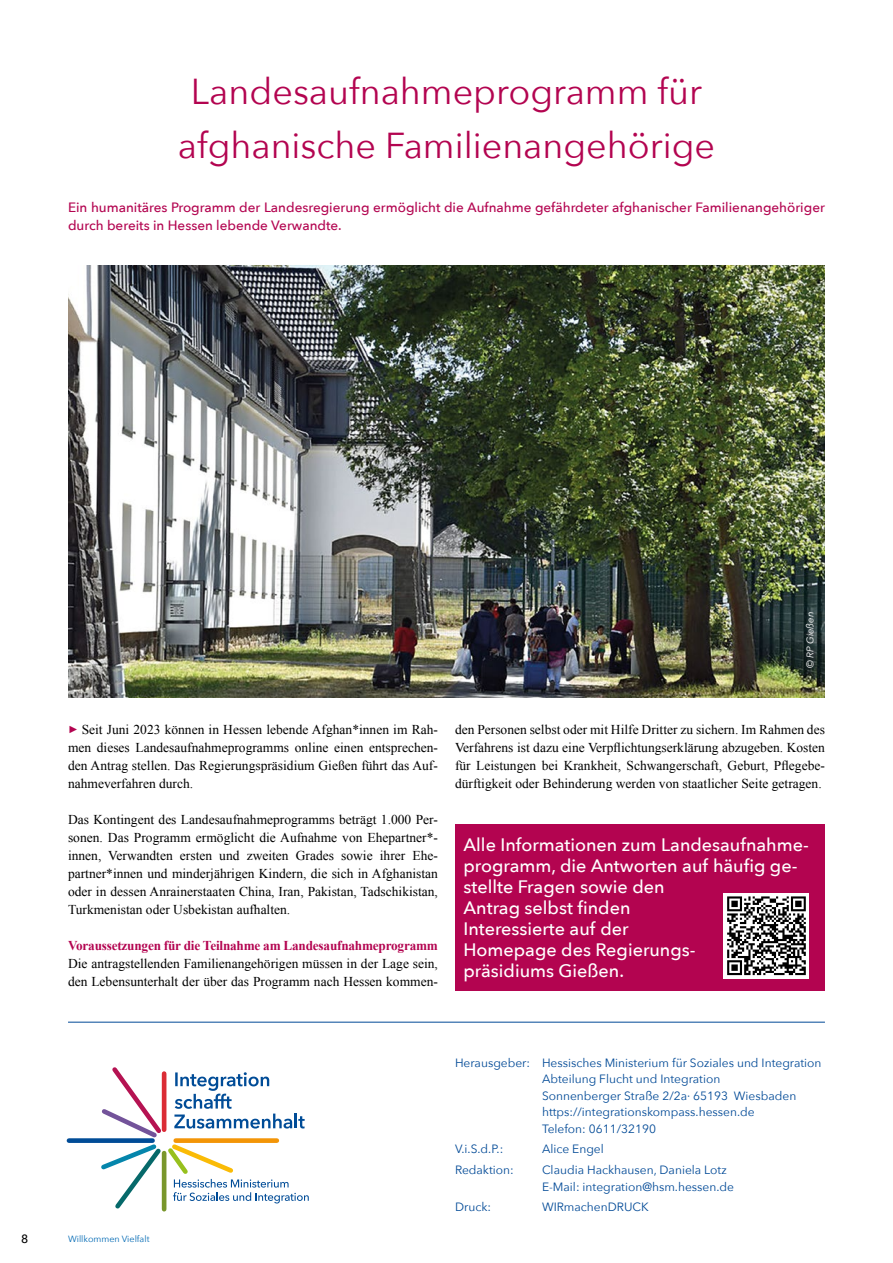
<style>
.page{position:relative;width:893px;height:1263px;background:#fff}
.page>*{position:absolute;margin:0;border:0;box-sizing:border-box;transform-origin:0 0}
.t1{font:36px/54px "Avenir Next";color:#b30450;text-align:center}
.t2{font:500 18px/21px "Avenir Next";color:#fff}
.t3{font:13.5px/18px "Times New Roman";color:#000;text-align:justify}
.t4{font:500 13.5px/18px "Avenir Next";color:#b30450}
.t5{font:700 13.5px "Times New Roman";letter-spacing:-.015em;color:#b30450}
.t6{font:12px "Avenir Next";color:#004996}
.t7{font:500 12px "Avenir Next";color:#000}
.t8{font:italic 9.75px "Avenir Next";color:#fff}
.t9{font:9px "Avenir Next";color:#0069b4}
.s1{font-size:10.5px;color:#b30450}
</style>
<div class="page">
<hr style="left:68px;top:1022px;width:757px;height:1px;background:#004996">
<div style="left:69px;top:1138px;width:84px;height:5px;background:#004c97"></div>
<svg style="left:97px;top:1067px;width:212px;height:145px"></svg>
<img style="left:68px;top:265px;width:757px;height:432px">
<div style="left:455px;top:825px;width:370px;height:166px;background:#b30450"></div>
<div style="left:724px;top:893px;width:85px;height:85px;background:#fff"></div>
<svg style="left:727px;top:896px;width:79px;height:79px"></svg>
<h2 class="t1" style="left:178px;top:63px;width:539px">Landesaufnahmeprogramm für afghanische Familienangehörige</h2>
<p class="t4" style="left:68px;top:198px;width:758px">Ein humanitäres Programm der Landesregierung ermöglicht die Aufnahme gefährdeter afghanischer Familienangehöriger durch bereits in Hessen lebende Verwandte.</p>
<p class="t8" style="left:802px;top:668px;width:58px;rotate:-90deg">© RP Gießen</p>
<p class="t3" style="left:68px;top:720px;width:371px"><span class="s1">►</span> Seit Juni 2023 können in Hessen lebende Afghan*innen im Rah&shy;men dieses Landesaufnahmeprogramms online einen entsprechen&shy;den Antrag stellen. Das Regierungspräsidium Gießen führt das Auf&shy;nahmeverfahren durch.</p>
<p class="t3" style="left:68px;top:810px;width:371px">Das Kontingent des Landesaufnahmeprogramms beträgt 1.000 Per&shy;sonen. Das Programm ermöglicht die Aufnahme von Ehepartner*- innen, Verwandten ersten und zweiten Grades sowie ihrer Ehe&shy;partner*innen und minderjährigen Kindern, die sich in Afghanistan oder in dessen Anrainerstaaten China, Iran, Pakistan, Tadschikistan, Turkmenistan oder Usbekistan aufhalten.</p>
<h3 class="t5" style="left:68px;top:936px;width:371px">Voraussetzungen für die Teilnahme am Landesaufnahmeprogramm</h3>
<p class="t3" style="left:68px;top:954px;width:371px">Die antragstellenden Familienangehörigen müssen in der Lage sein, den Lebensunterhalt der über das Programm nach Hessen kommen-</p>
<p class="t3" style="left:455px;top:720px;width:371px">den Personen selbst oder mit Hilfe Dritter zu sichern. Im Rahmen des Verfahrens ist dazu eine Verpflichtungserklärung abzugeben. Kosten für Leistungen bei Krankheit, Schwangerschaft, Geburt, Pflegebe&shy;dürftigkeit oder Behinderung werden von staatlicher Seite getragen.</p>
<p class="t2" style="left:463px;top:834px;width:347px">Alle Informationen zum Landesaufnahme&shy;programm, die Antworten auf häufig ge&shy;stellte Fragen sowie den<br>Antrag selbst finden<br>Interessierte auf der<br>Homepage des Regierungs-<br>präsidiums Gießen.</p>
<p class="t7" style="left:21px;top:1229px;width:9px">8</p>
<p class="t9" style="left:68px;top:1231px;width:83px">Willkommen Vielfalt</p>
<p class="t6" style="left:455px;top:1052px;width:77px">Herausgeber:</p>
<p class="t6" style="left:542px;top:1052px;width:281px">Hessisches Ministerium für Soziales und Integration</p>
<p class="t6" style="left:542px;top:1069px;width:180px">Abteilung Flucht und Integration</p>
<p class="t6" style="left:542px;top:1085px;width:256px">Sonnenberger Straße 2/2a· 65193 Wiesbaden</p>
<p class="t6" style="left:542px;top:1102px;width:214px">https://integrationskompass.hessen.de</p>
<p class="t6" style="left:542px;top:1118px;width:115px">Telefon: 0611/32190</p>
<p class="t6" style="left:455px;top:1139px;width:50px">V.i.S.d.P.:</p>
<p class="t6" style="left:542px;top:1139px;width:63px">Alice Engel</p>
<p class="t6" style="left:455px;top:1160px;width:60px">Redaktion:</p>
<p class="t6" style="left:542px;top:1160px;width:186px">Claudia Hackhausen, Daniela Lotz</p>
<p class="t6" style="left:542px;top:1176px;width:194px">E-Mail: integration@hsm.hessen.de</p>
<p class="t6" style="left:455px;top:1197px;width:38px">Druck:</p>
<p class="t6" style="left:542px;top:1197px;width:108px">WIRmachenDRUCK</p>
</div>
